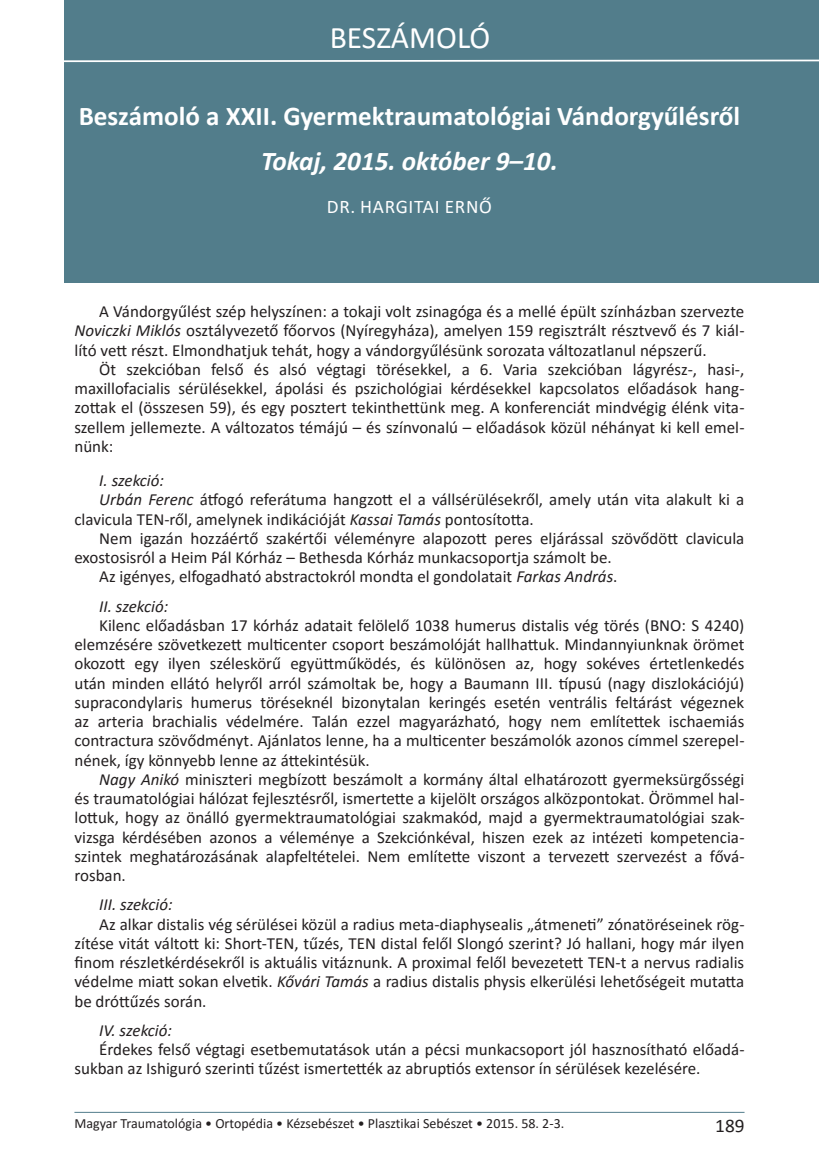
<style>
.page{position:relative;width:819px;height:1176px;background:#fff}
.page>*{position:absolute;margin:0;border:0;box-sizing:border-box;transform-origin:0 0}
.Főcím{font:31.5px "Calibri";color:#fff}
.Cím{font:700 27.12px "Calibri";color:#fff}
.Cím-2{font:italic 700 27.12px "Calibri";color:#fff}
.Szerzők_1{font:19.25px "Calibri";letter-spacing:.04em;color:#fff}
.Oldal_alja_cím{font:19.25px "Calibri";color:#231f20}
.t1{font:16.97px/19.2px "Calibri";color:#231f20;text-align:justify}
.t2{font:italic 16.97px "Calibri";color:#231f20}
.Oldal_alja_cím-2{font:14px "Calibri";color:#231f20}
.s1{font-style:italic}
</style>
<div class="page">
<div style="left:64px;top:0;width:755px;height:283px;background:#527d8b"></div>
<hr style="left:74px;top:1112px;width:670px;height:1px;background:#527d8b">
<svg style="left:64px;top:59px;width:755px;height:4px"></svg>
<p class="Főcím" style="left:330px;top:16px;width:162px">BESZÁMOLÓ</p>
<p class="Cím" style="left:79px;top:97px;width:663px">Beszámoló a XXII. Gyermektraumatológiai Vándorgyűlésről</p>
<p class="Cím-2" style="left:261px;top:142px;width:298px">Tokaj, 2015. október 9–10.</p>
<p class="Szerzők_1" style="left:327px;top:193px;width:167px">DR. HARGITAI ERNŐ</p>
<p class="t1" style="left:74px;top:301px;width:671px;text-indent:25px">A Vándorgyűlést szép helyszínen: a tokaji volt zsinagóga és a mellé épült színházban szervezte <span class="s1">Noviczki Miklós</span> osztályvezető főorvos (Nyíregyháza), amelyen 159 regisztrált résztvevő és 7 kiál&shy;lító vett részt. Elmondhatjuk tehát, hogy a vándorgyűlésünk sorozata változatlanul népszerű.</p>
<p class="t1" style="left:74px;top:359px;width:671px;text-indent:25px">Öt szekcióban felső és alsó végtagi törésekkel, a 6. Varia szekcióban lágyrész-, hasi-, maxillofacialis sérülésekkel, ápolási és pszichológiai kérdésekkel kapcsolatos előadások hang&shy;zottak el (összesen 59), és egy posztert tekinthettünk meg. A konferenciát mindvégig élénk vita&shy;szellem jellemezte. A változatos témájú – és színvonalú – előadások közül néhányat ki kell emel&shy;nünk:</p>
<p class="t2" style="left:99px;top:469px;width:66px">I. szekció:</p>
<p class="t1" style="left:74px;top:489px;width:671px;text-indent:25px"><span class="s1">Urbán Ferenc</span> átfogó referátuma hangzott el a vállsérülésekről, amely után vita alakult ki a clavicula TEN-ről, amelynek indikációját <span class="s1">Kassai Tamás</span> pontosította.</p>
<p class="t1" style="left:74px;top:528px;width:671px;text-indent:25px">Nem igazán hozzáértő szakértői véleményre alapozott peres eljárással szövődött clavicula exostosisról a Heim Pál Kórház – Bethesda Kórház munkacsoportja számolt be.</p>
<p class="t1" style="left:99px;top:566px;width:519px">Az igényes, elfogadható abstractokról mondta el gondolatait <span class="s1">Farkas András</span>.</p>
<p class="t2" style="left:99px;top:594px;width:71px">II. szekció:</p>
<p class="t1" style="left:74px;top:615px;width:671px;text-indent:25px">Kilenc előadásban 17 kórház adatait felölelő 1038 humerus distalis vég törés (BNO: S 4240) elemzésére szövetkezett multicenter csoport beszámolóját hallhattuk. Mindannyiunknak örömet okozott egy ilyen széleskörű együttműködés, és különösen az, hogy sokéves értetlenkedés után minden ellátó helyről arról számoltak be, hogy a Baumann III. típusú (nagy diszlokációjú) supracondylaris humerus töréseknél bizonytalan keringés esetén ventrális feltárást végeznek az arteria brachialis védelmére. Talán ezzel magyarázható, hogy nem említettek ischaemiás contractura szövődményt. Ajánlatos lenne, ha a multicenter beszámolók azonos címmel szerepel&shy;nének, így könnyebb lenne az áttekintésük.</p>
<p class="t1" style="left:74px;top:769px;width:671px;text-indent:25px"><span class="s1">Nagy Anikó</span> miniszteri megbízott beszámolt a kormány által elhatározott gyermeksürgősségi és traumatológiai hálózat fejlesztésről, ismertette a kijelölt országos alközpontokat. Örömmel hal&shy;lottuk, hogy az önálló gyermektraumatológiai szakmakód, majd a gyermektraumatológiai szak&shy;vizsga kérdésében azonos a véleménye a Szekciónkéval, hiszen ezek az intézeti kompetencia&shy;szintek meghatározásának alapfeltételei. Nem említette viszont a tervezett szervezést a fővá&shy;rosban.</p>
<p class="t2" style="left:99px;top:893px;width:75px">III. szekció:</p>
<p class="t1" style="left:74px;top:914px;width:671px;text-indent:25px">Az alkar distalis vég sérülései közül a radius meta-diaphysealis „átmeneti” zónatöréseinek rög&shy;zítése vitát váltott ki: Short-TEN, tűzés, TEN distal felől Slongó szerint? Jó hallani, hogy már ilyen finom részletkérdésekről is aktuális vitáznunk. A proximal felől bevezetett TEN-t a nervus radialis védelme miatt sokan elvetik. <span class="s1">Kővári Tamás</span> a radius distalis physis elkerülési lehetőségeit mutatta be dróttűzés során.</p>
<p class="t2" style="left:99px;top:1018px;width:74px">IV. szekció:</p>
<p class="t1" style="left:74px;top:1039px;width:671px;text-indent:25px">Érdekes felső végtagi esetbemutatások után a pécsi munkacsoport jól hasznosítható előadá&shy;sukban az Ishiguró szerinti tűzést ismertették az abruptiós extensor ín sérülések kezelésére.</p>
<p class="Oldal_alja_cím-2" style="left:74px;top:1113px;width:491px">Magyar Traumatológia • Ortopédia • Kézsebészet • Plasztikai Sebészet • 2015. 58. 2-3.</p>
<p class="Oldal_alja_cím" style="left:715px;top:1112px;width:31px">189</p>
</div>
